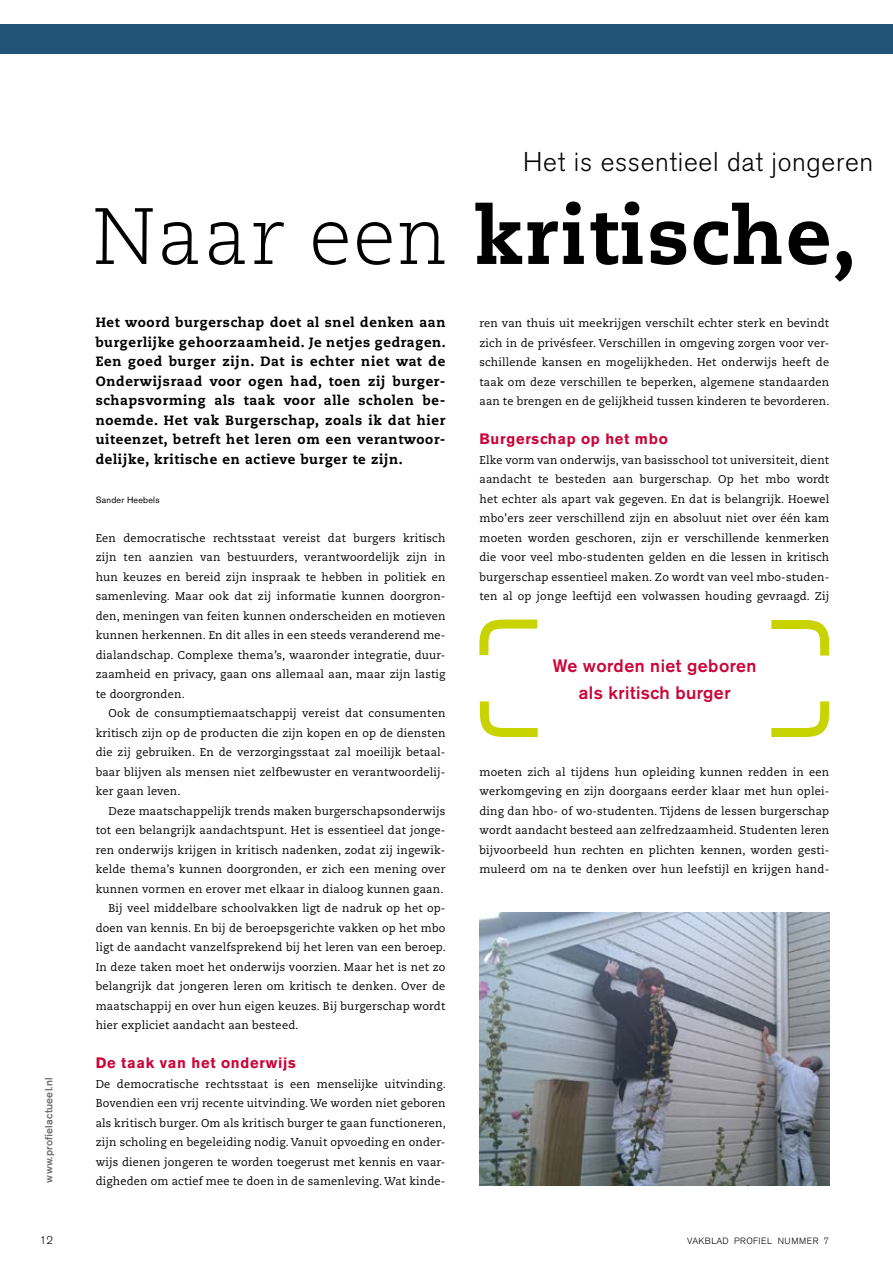
<style>
.page{position:relative;width:893px;height:1263px;background:#fff}
.page>*{position:absolute;margin:0;border:0;box-sizing:border-box;transform-origin:0 0}
.t1{font:800 79.65px "Caecilia LT Std";letter-spacing:.025em;color:#000}
.t2{font:300 27px "Akzidenz Grotesk BE";letter-spacing:.025em;color:#000}
.t3{font:500 18px/27px "Akzidenz Grotesk BE";letter-spacing:.025em;color:#ca0538;text-align:center}
.t4{font:700 15px "Akzidenz Grotesk BE";letter-spacing:.05em;color:#ca0538}
.t5{font:800 13.5px/19.5px "Caecilia LT Std";letter-spacing:.05em;color:#000;text-align:justify}
.t6{font:11.25px/19.5px "Caecilia LT Std";letter-spacing:.02em;color:#000;text-align:justify}
.t7{font:300 11.25px "Akzidenz Grotesk BE";color:#000}
.t8{font:500 10.5px "Akzidenz Grotesk BE";letter-spacing:.02em;color:#706f6f}
.t9{font:300 9px "Akzidenz Grotesk BE";letter-spacing:.04em;color:#000}
.t10{font:9px "Akzidenz Grotesk BE";letter-spacing:.025em;color:#000}
.s1{font-weight:300}
</style>
<div class="page">
<div style="left:0;top:24px;width:893px;height:30px;background:#215377"></div>
<img style="left:479px;top:912px;width:350px;height:273px">
<svg style="left:771px;top:620px;width:59px;height:36px"></svg>
<svg style="left:479px;top:701px;width:59px;height:36px"></svg>
<svg style="left:479px;top:619px;width:59px;height:37px"></svg>
<svg style="left:771px;top:701px;width:59px;height:36px"></svg>
<p class="t8" style="left:42px;top:1182px;width:107px;rotate:-90deg">www.profielactueel.nl</p>
<h2 class="t2" style="left:523px;top:147px;width:351px">Het is essentieel dat jongeren</h2>
<h1 class="t1" style="left:93px;top:187px;width:765px"><span class="s1">Naar een</span> kritische,</h1>
<p class="t5" style="left:96px;top:313px;width:352px">Het woord burgerschap doet al snel denken aan burgerlijke gehoorzaamheid. Je netjes gedragen.<br>Een goed burger zijn. Dat is echter niet wat de Onderwijsraad voor ogen had, toen zij burger&shy;schapsvorming als taak voor alle scholen be&shy;noemde. Het vak Burgerschap, zoals ik dat hier uiteenzet, betreft het leren om een verantwoor&shy;delijke, kritische en actieve burger te zijn.</p>
<p class="t10" style="left:96px;top:494px;width:65px">Sander Heebels</p>
<p class="t6" style="left:96px;top:528px;width:351px">Een democratische rechtsstaat vereist dat burgers kritisch zijn ten aanzien van bestuurders, verantwoordelijk zijn in hun keuzes en bereid zijn inspraak te hebben in politiek en samenleving. Maar ook dat zij informatie kunnen doorgron&shy;den, meningen van feiten kunnen onderscheiden en motieven kunnen herkennen. En dit alles in een steeds veranderend me&shy;dialandschap. Complexe thema’s, waaronder integratie, duur&shy;zaamheid en privacy, gaan ons allemaal aan, maar zijn lastig te doorgronden.</p>
<p class="t6" style="left:96px;top:704px;width:351px;text-indent:13px">Ook de consumptiemaatschappij vereist dat consumenten kritisch zijn op de producten die zijn kopen en op de diensten die zij gebruiken. En de verzorgingsstaat zal moeilijk betaal&shy;baar blijven als mensen niet zelfbewuster en verantwoordelij&shy;ker gaan leven.</p>
<p class="t6" style="left:108px;top:801px;width:338px">Deze maatschappelijk trends maken burgerschapsonderwijs</p>
<p class="t6" style="left:96px;top:821px;width:351px">tot een belangrijk aandachtspunt. Het is essentieel dat jonge-</p>
<p class="t6" style="left:96px;top:840px;width:351px">ren onderwijs krijgen in kritisch nadenken, zodat zij ingewik-</p>
<p class="t6" style="left:96px;top:860px;width:351px">kelde thema’s kunnen doorgronden, er zich een mening over</p>
<p class="t6" style="left:96px;top:879px;width:349px">kunnen vormen en erover met elkaar in dialoog kunnen gaan.</p>
<p class="t6" style="left:108px;top:899px;width:338px">Bij veel middelbare schoolvakken ligt de nadruk op het op-</p>
<p class="t6" style="left:96px;top:918px;width:351px">doen van kennis. En bij de beroepsgerichte vakken op het mbo</p>
<p class="t6" style="left:96px;top:938px;width:352px">ligt de aandacht vanzelfsprekend bij het leren van een beroep.</p>
<p class="t6" style="left:96px;top:957px;width:351px">In deze taken moet het onderwijs voorzien. Maar het is net zo</p>
<p class="t6" style="left:96px;top:977px;width:351px">belangrijk dat jongeren leren om kritisch te denken. Over de</p>
<p class="t6" style="left:96px;top:996px;width:351px">maatschappij en over hun eigen keuzes. Bij burgerschap wordt</p>
<p class="t6" style="left:96px;top:1016px;width:204px">hier expliciet aandacht aan besteed.</p>
<h3 class="t4" style="left:96px;top:1054px;width:202px">De taak van het onderwijs</h3>
<p class="t6" style="left:96px;top:1074px;width:352px">De democratische rechtsstaat is een menselijke uitvinding.<br>Bovendien een vrij recente uitvinding. We worden niet geboren als kritisch burger. Om als kritisch burger te gaan functioneren, zijn scholing en begeleiding nodig. Vanuit opvoeding en onder&shy;wijs dienen jongeren te worden toegerust met kennis en vaar&shy;digheden om actief mee te doen in de samenleving. Wat kinde-</p>
<p class="t6" style="left:479px;top:314px;width:352px">ren van thuis uit meekrijgen verschilt echter sterk en bevindt zich in de privésfeer. Verschillen in omgeving zorgen voor ver&shy;schillende kansen en mogelijkheden. Het onderwijs heeft de taak om deze verschillen te beperken, algemene standaarden aan te brengen en de gelijkheid tussen kinderen te bevorderen.</p>
<h3 class="t4" style="left:479px;top:430px;width:190px">Burgerschap op het mbo</h3>
<p class="t6" style="left:479px;top:450px;width:351px">Elke vorm van onderwijs, van basisschool tot universiteit, dient aandacht te besteden aan burgerschap. Op het mbo wordt het echter als apart vak gegeven. En dat is belangrijk. Hoewel mbo’ers zeer verschillend zijn en absoluut niet over één kam moeten worden geschoren, zijn er verschillende kenmerken die voor veel mbo-studenten gelden en die lessen in kritisch burgerschap essentieel maken. Zo wordt van veel mbo-studen&shy;ten al op jonge leeftijd een volwassen houding gevraagd. Zij</p>
<h3 class="t3" style="left:553px;top:652px;width:205px">We worden niet geboren als kritisch burger</h3>
<p class="t6" style="left:479px;top:762px;width:351px">moeten zich al tijdens hun opleiding kunnen redden in een werkomgeving en zijn doorgaans eerder klaar met hun oplei&shy;ding dan hbo- of wo-studenten. Tijdens de lessen burgerschap wordt aandacht besteed aan zelfredzaamheid. Studenten leren bijvoorbeeld hun rechten en plichten kennen, worden gesti&shy;muleerd om na te denken over hun leefstijl en krijgen hand-</p>
<p class="t7" style="left:40px;top:1233px;width:15px">12</p>
<p class="t9" style="left:687px;top:1235px;width:143px">VAKBLAD PROFIEL NUMMER 7</p>
</div>
